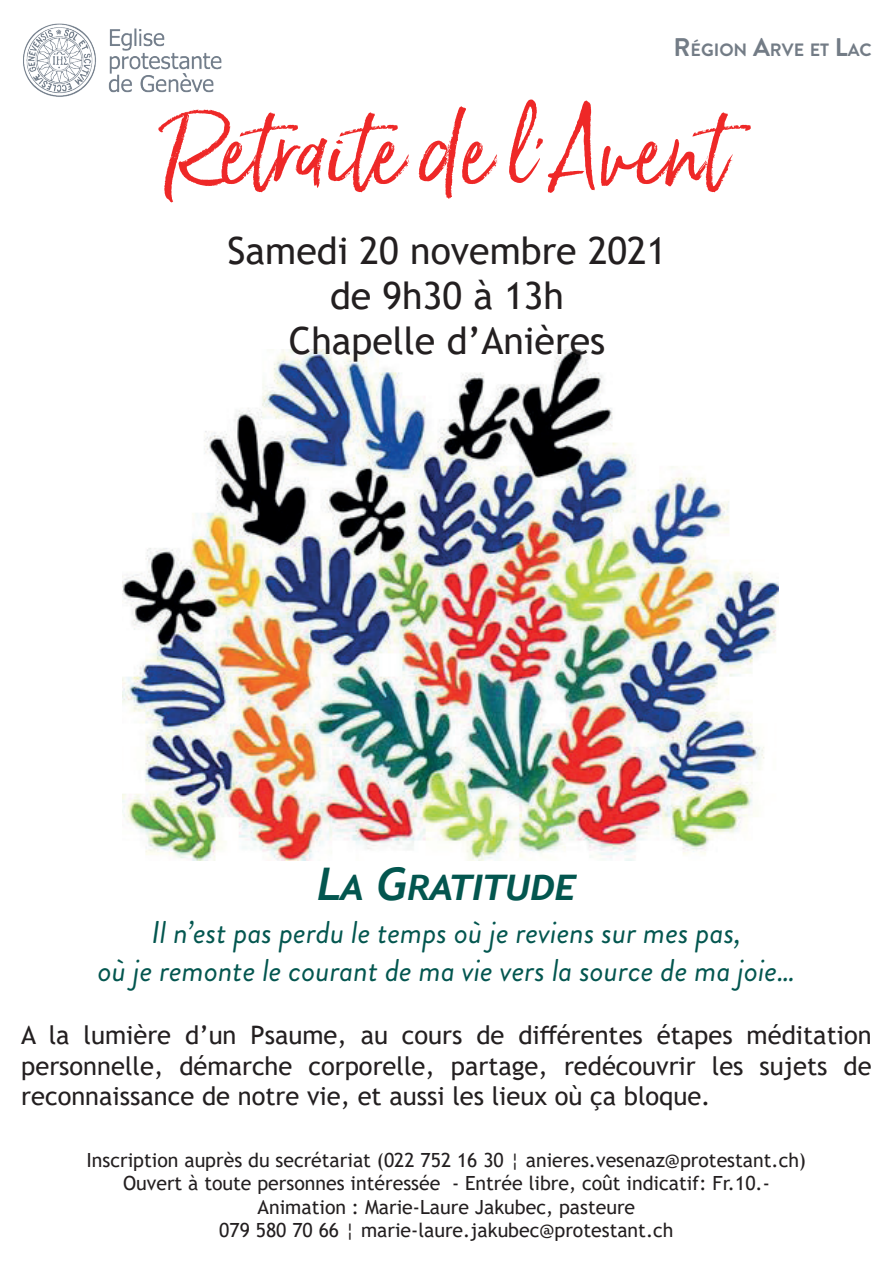
<style>
.page{position:relative;width:893px;height:1263px;background:#fff}
.page>*{position:absolute;margin:0;border:0;box-sizing:border-box;transform-origin:0 0}
.t1{font:90px "Born Ready";color:#ee2827}
.t2{font:italic 700 45px "Trebuchet";color:#03564f}
.t3{font:37.5px/45px "Trebuchet MS";color:#231f20;text-align:center}
.t4{font:italic 31.5px/37.8px "Brandon Grotesque";color:#03564f;text-align:center}
.t5{font:25.5px/30.6px "Trebuchet MS";color:#231f20;text-align:justify}
.t6{font:19.5px/23.4px "Trebuchet MS";color:#231f20;text-align:center}
.t7{font:700 17.85px "Brandon Grotesque";color:#737c86}
.s1{font-size:25.5px}
</style>
<div class="page">
<img style="left:23px;top:23px;width:199px;height:74px">
<img style="left:122px;top:350px;width:656px;height:510px">
<p class="t7" style="left:674px;top:37px;width:200px"><span class="s1">R</span>ÉGION <span class="s1">A</span>RVE ET <span class="s1">L</span>AC</p>
<h1 class="t1" style="left:166px;top:97px;width:562px">Retraite de l'Avent</h1>
<h3 class="t3" style="left:227px;top:228px;width:441px">Samedi 20 novembre 2021 de 9h30 à 13h<br>Chapelle d’Anières</h3>
<h2 class="t2" style="left:317px;top:855px;width:260px">La Gratitude</h2>
<h3 class="t4" style="left:98px;top:914px;width:699px">Il n’est pas perdu le temps où je reviens sur mes pas,<br>où je remonte le courant de ma vie vers la source de ma joie…</h3>
<h3 class="t5" style="left:21px;top:1019px;width:852px">A la lumière d’un Psaume, au cours de différentes étapes méditation personnelle, démarche corporelle, partage, redécouvrir les sujets de reconnaissance de notre vie, et aussi les lieux où ça bloque.</h3>
<p class="t6" style="left:87px;top:1148px;width:721px">Inscription auprès du secrétariat (022 752 16 30 ¦ anieres.vesenaz@protestant.ch)<br>Ouvert à toute personnes intéressée - Entrée libre, coût indicatif: Fr.10.- Animation : Marie-Laure Jakubec, pasteure<br>079 580 70 66 ¦ marie-laure.jakubec@protestant.ch</p>
</div>
